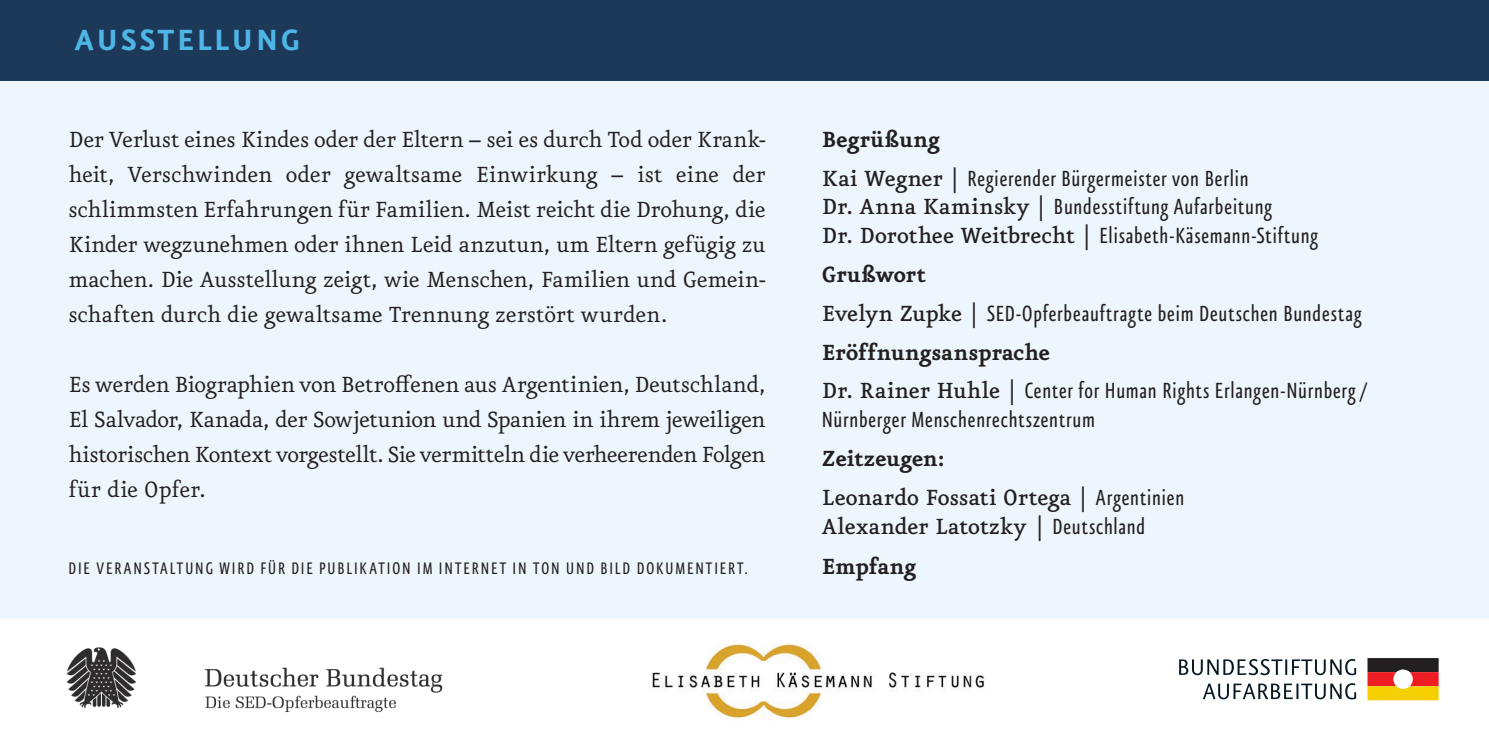
<style>
.page{position:relative;width:1489px;height:745px;background:#fff}
.page>*{position:absolute;margin:0;border:0;box-sizing:border-box;transform-origin:0 0}
.t1{font:700 35px "Eureka Sans Pro";letter-spacing:.07em;color:#4eb5e7}
.t2{font:26.25px/35px "Eureka Pro";letter-spacing:-.015em;color:#231f20;text-align:justify}
.t3{font:condensed 26.25px/28.8px "Eureka Sans Pro";letter-spacing:.03em;color:#231f20}
.t4{font:500 26.25px/38.8px "Eureka Pro";letter-spacing:-.005em;color:#231f20}
.t5{font:700 26.25px "Eureka Pro";letter-spacing:-.015em;color:#231f20}
.t6{font:condensed 20px "Eureka Sans Pro";letter-spacing:.095em;color:#231f20}
.s1{font-family:"Eureka Pro";font-weight:500;font-stretch:normal}
.s2{font-weight:700}
.s3{font-family:"Eureka Sans Pro";font-weight:400;font-stretch:condensed}
</style>
<div class="page">
<div style="left:0;top:61px;width:1488px;height:557px;background:#ecf6fc"></div>
<svg style="left:1367px;top:658px;width:71px;height:41px;background:#ae6d31"></svg>
<svg style="left:1203px;top:683px;width:152px;height:16px"></svg>
<svg style="left:1179px;top:659px;width:176px;height:15px"></svg>
<img style="left:649px;top:644px;width:335px;height:77px">
<div style="left:0;top:0;width:1488px;height:81px;background:#1c3959"></div>
<img style="left:66px;top:647px;width:377px;height:65px">
<h1 class="t1" style="left:75px;top:19px;width:226px">AUSSTELLUNG</h1>
<p class="t2" style="left:69px;top:122px;width:698px">Der Verlust eines Kindes oder der Eltern – sei es durch Tod oder Krank&shy;heit, Verschwinden oder gewaltsame Einwirkung – ist eine der schlimmsten Erfahrungen für Familien. Meist reicht die Drohung, die Kinder wegzunehmen oder ihnen Leid anzutun, um Eltern gefügig zu machen. Die Ausstellung zeigt, wie Menschen, Familien und Gemein&shy;schaften durch die gewaltsame Trennung zerstört wurden.</p>
<p class="t2" style="left:69px;top:367px;width:698px">Es werden Biographien von Betroffenen aus Argentinien, Deutschland, El Salvador, Kanada, der Sowjetunion und Spanien in ihrem jeweiligen historischen Kontext vorgestellt. Sie vermitteln die verheerenden Folgen für die Opfer.</p>
<p class="t6" style="left:69px;top:557px;width:680px">DIE VERANSTALTUNG WIRD FÜR DIE PUBLIKATION IM INTERNET IN TON UND BILD DOKUMENTIERT.</p>
<p class="t5" style="left:821px;top:124px;width:120px">Begrüßung</p>
<p class="t3" style="left:821px;top:164px;width:497px"><span class="s1">Kai Wegner</span> | Regierender Bürgermeister von Berlin<br><span class="s1">Dr. Anna Kaminsky</span> | Bundesstiftung Aufarbeitung<br><span class="s1">Dr. Dorothee Weitbrecht</span> | Elisabeth-Käsemann-Stiftung</p>
<p class="t5" style="left:821px;top:259px;width:106px">Grußwort</p>
<p class="t3" style="left:821px;top:299px;width:541px"><span class="s1">Evelyn Zupke</span> | SED-Opferbeauftragte beim Deutschen Bundestag</p>
<p class="t5" style="left:821px;top:337px;width:230px">Eröffnungsansprache</p>
<p class="t3" style="left:821px;top:376px;width:546px"><span class="s1">Dr. Rainer Huhle</span> | Center for Human Rights Erlangen-Nürnberg /<br>Nürnberger Menschenrechtszentrum</p>
<p class="t4" style="left:821px;top:438px;width:364px"><span class="s2">Zeitzeugen:<br></span>Leonardo Fossati Ortega <span class="s3">| Argentinien</span></p>
<p class="t4" style="left:821px;top:505px;width:325px;line-height:40px">Alexander Latotzky <span class="s3">| Deutschland<br></span><span class="s2">Empfang</span></p>
</div>
